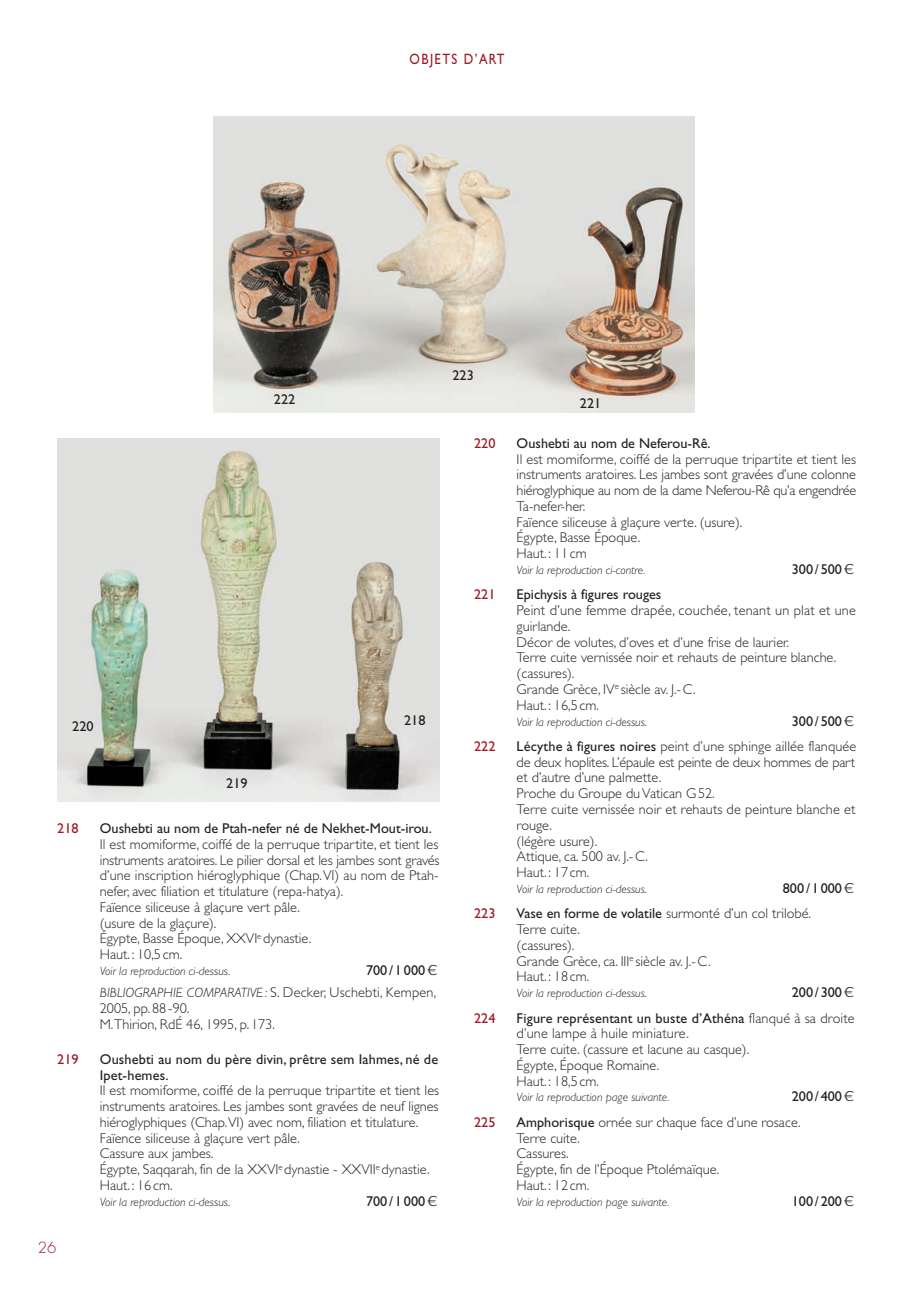
<style>
.page{position:relative;width:923px;height:1293px;background:#fff}
.page>*{position:absolute;margin:0;border:0;box-sizing:border-box;transform-origin:0 0}
.t1{font:15px "Gill Sans";letter-spacing:.11em;color:#9e1825;scale:.85 1}
.t2{font:300 15px "Futura";color:#9e1825}
.t3{font:300 14.4px "Gill Sans";letter-spacing:.015em;color:#231f20}
.t4{font:300 14.25px/15.8px "Gill Sans";color:#231f20}
.t5{font:14.25px/15.8px "Gill Sans";color:#231f20}
.t6{font:14.25px "Gill Sans";color:#9e1825}
.t7{font:italic 300 13.5px "Gill Sans";letter-spacing:.005em;color:#231f20}
.t8{font:italic 300 12px "Gill Sans";color:#231f20}
.s1{font-style:normal;font-size:14.25px}
.s2{font-size:14.25px}
.s3{font-weight:400}
</style>
<div class="page">
<img style="left:57px;top:438px;width:382px;height:363px">
<img style="left:213px;top:117px;width:482px;height:295px">
<p class="t1" style="left:409px;top:54px;width:113px">OBJETS D’ART</p>
<p class="t5" style="left:72px;top:720px;width:23px">220</p>
<p class="t5" style="left:274px;top:393px;width:23px">222</p>
<p class="t5" style="left:226px;top:776px;width:23px">219</p>
<p class="t5" style="left:404px;top:713px;width:23px">218</p>
<p class="t6" style="left:57px;top:823px;width:23px">218</p>
<p class="t5" style="left:100px;top:822px;width:333px">Oushebti au nom de Ptah-nefer né de Nekhet-Mout-irou.</p>
<p class="t4" style="left:100px;top:837px;width:341px">Il est momiforme, coiffé de la perruque tripartite, et tient les instruments aratoires. Le pilier dorsal et les jambes sont gravés d’une inscription hiéroglyphique (Chap. VI) au nom de Ptah&shy;nefer, avec filiation et titulature (repa-hatya).<br>Faïence siliceuse à glaçure vert pâle.<br>(usure de la glaçure).<br>Égypte, Basse Époque, XXVI<sup>e</sup> dynastie.<br>Haut. : 10,5cm.</p>
<p class="t8" style="left:100px;top:966px;width:132px">Voir la reproduction ci-dessus.</p>
<p class="t5" style="left:366px;top:963px;width:61px">700 / 1000</p>
<p class="t7" style="left:100px;top:987px;width:338px">BIBLIOGRAPHIE COMPARATIVE: <span class="s1">S. Decker, Uschebti, Kempen,</span></p>
<p class="t4" style="left:100px;top:1001px;width:177px">2005, pp.88-90.<br>M.Thirion, RdÉ 46, 1995, p.173.</p>
<p class="t6" style="left:57px;top:1054px;width:23px">219</p>
<p class="t5" style="left:100px;top:1052px;width:340px">Oushebti au nom du père divin, prêtre sem Iahmes, né de<br>Ipet-hemes.</p>
<p class="t4" style="left:100px;top:1084px;width:341px">Il est momiforme, coiffé de la perruque tripartite et tient les instruments aratoires. Les jambes sont gravées de neuf lignes hiéroglyphiques (Chap.VI) avec nom, filiation et titulature.<br>Faïence siliceuse à glaçure vert pâle.<br>Cassure aux jambes.<br>Égypte, Saqqarah, fin de la XXVI<sup>e</sup> dynastie - XXVII<sup>e</sup> dynastie.<br>Haut. : 16 cm.</p>
<p class="t8" style="left:100px;top:1197px;width:132px">Voir la reproduction ci-dessus.</p>
<p class="t5" style="left:366px;top:1194px;width:61px">700 / 1000</p>
<p class="t2" style="left:38px;top:1240px;width:20px">26</p>
<p class="t5" style="left:452px;top:369px;width:23px">223</p>
<p class="t5" style="left:580px;top:397px;width:23px">221</p>
<p class="t6" style="left:474px;top:438px;width:23px">220</p>
<p class="t5" style="left:516px;top:437px;width:195px">Oushebti au nom de Neferou-Rê.</p>
<p class="t4" style="left:516px;top:452px;width:341px">Il est momiforme, coiffé de la perruque tripartite et tient les instruments aratoires. Les jambes sont gravées d’une colonne hiéroglyphique au nom de la dame Neferou-Rê qu’a engendrée Ta-nefer-her.<br>Faïence siliceuse à glaçure verte. (usure).<br>Égypte, Basse Époque.<br>Haut. : 11 cm</p>
<p class="t8" style="left:516px;top:566px;width:130px">Voir la reproduction ci-contre.</p>
<p class="t5" style="left:791px;top:563px;width:52px">300 / 500</p>
<p class="t6" style="left:474px;top:589px;width:23px">221</p>
<p class="t5" style="left:516px;top:588px;width:146px">Epichysis à figures rouges</p>
<p class="t3" style="left:516px;top:605px;width:341px">Peint d’une femme drapée, couchée, <span class="s2">tenant un plat et une</span></p>
<p class="t4" style="left:516px;top:620px;width:321px">guirlande.<br>Décor de volutes, d’oves et d’une frise de laurier.<br>Terre cuite vernissée noir et rehauts de peinture blanche. (cassures).<br>Grande Grèce, IV<sup>e</sup> siècle av. J.-C.<br>Haut. : 16,5 cm.</p>
<p class="t8" style="left:516px;top:717px;width:132px">Voir la reproduction ci-dessus.</p>
<p class="t5" style="left:791px;top:714px;width:52px">300 / 500</p>
<p class="t6" style="left:474px;top:741px;width:23px">222</p>
<p class="t4" style="left:516px;top:739px;width:341px"><span class="s3">Lécythe à figures noires</span> peint d’une sphinge aillée flanquée de deux hoplites. L’épaule est peinte de deux hommes de part et d’autre d’une palmette.<br>Proche du Groupe du Vatican G52.<br>Terre cuite vernissée noir et rehauts de peinture blanche et rouge.<br>(légère usure).<br>Attique, ca. 500 av. J.-C.<br>Haut. : 17 cm.</p>
<p class="t8" style="left:516px;top:884px;width:132px">Voir la reproduction ci-dessus.</p>
<p class="t5" style="left:783px;top:881px;width:61px">800 / 1000</p>
<p class="t6" style="left:474px;top:908px;width:23px">223</p>
<p class="t4" style="left:516px;top:907px;width:296px"><span class="s3">Vase en forme de volatile</span> surmonté d’un col trilobé.<br>Terre cuite.<br>(cassures).<br>Grande Grèce, ca. III<sup>e</sup> siècle av. J.-C.<br>Haut. : 18 cm.</p>
<p class="t8" style="left:516px;top:988px;width:132px">Voir la reproduction ci-dessus.</p>
<p class="t5" style="left:791px;top:985px;width:52px">200 / 300</p>
<p class="t6" style="left:474px;top:1012px;width:23px">224</p>
<p class="t4" style="left:516px;top:1011px;width:339px"><span class="s3">Figure représentant un buste d’Athéna</span> flanqué à sa droite d’une lampe à huile miniature.<br>Terre cuite. (cassure et lacune au casque).<br>Égypte, Époque Romaine.<br>Haut. : 18,5 cm.</p>
<p class="t8" style="left:516px;top:1093px;width:154px">Voir la reproduction page suivante.</p>
<p class="t5" style="left:791px;top:1090px;width:52px">200 / 400</p>
<p class="t6" style="left:474px;top:1116px;width:23px">225</p>
<p class="t4" style="left:516px;top:1115px;width:286px"><span class="s3">Amphorisque</span> ornée sur chaque face d’une rosace.<br>Terre cuite.<br>Cassures.<br>Égypte, fin de l’Époque Ptolémaïque.<br>Haut. : 12 cm.</p>
<p class="t8" style="left:516px;top:1197px;width:154px">Voir la reproduction page suivante.</p>
<p class="t5" style="left:791px;top:1194px;width:52px">100 / 200</p>
</div>
